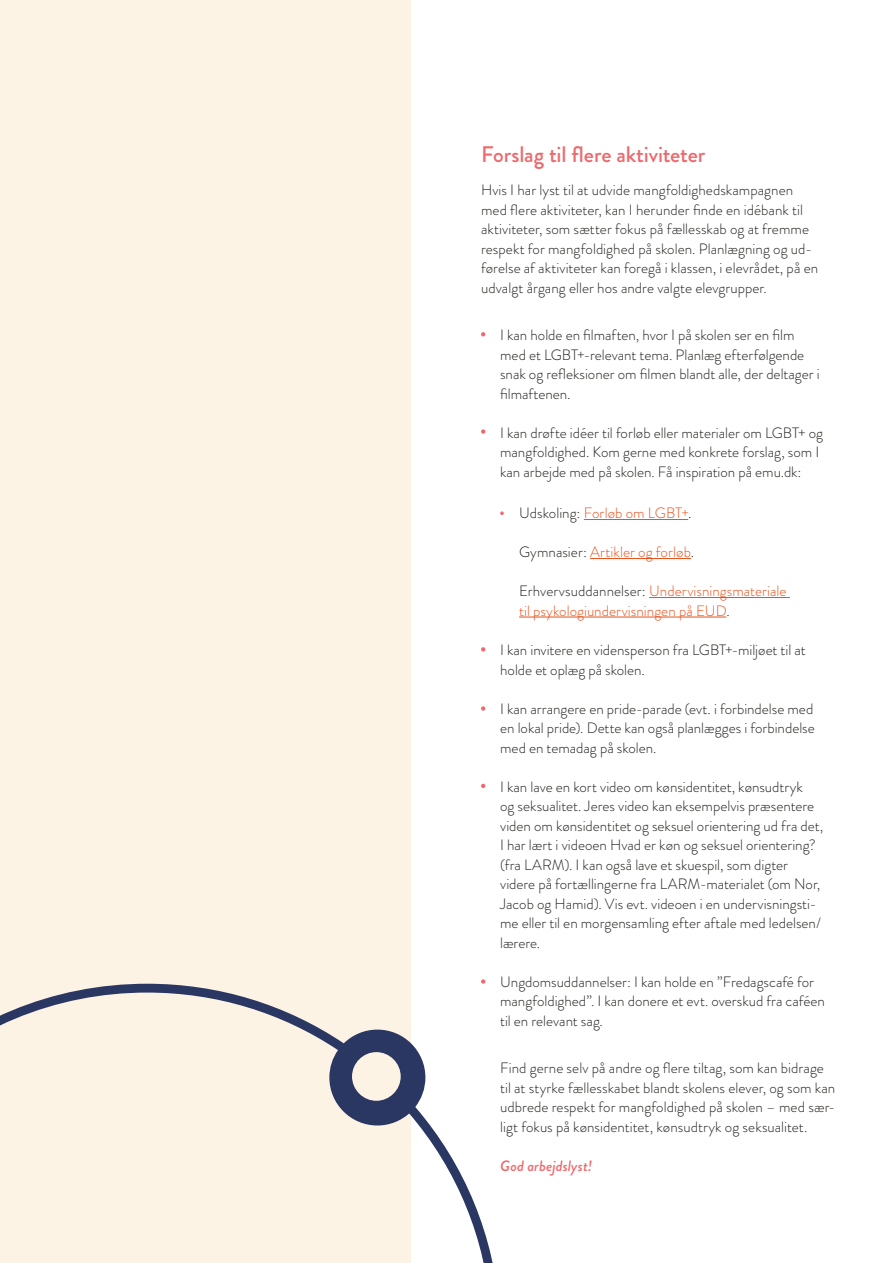
<style>
.page{position:relative;width:893px;height:1263px;background:#fff}
.page>*{position:absolute;margin:0;border:0;box-sizing:border-box;transform-origin:0 0}
.t1{font:500 22.5px "Brandon Grotesque";letter-spacing:-.005em;color:#ed696d}
.t2{font:300 15px/19.5px "Brandon Grotesque";color:#23211f}
.t3{font:300 15px/19.5px "Brandon Grotesque";letter-spacing:.005em;color:#e9511d}
.t4{font:italic 500 15px "Brandon Grotesque";letter-spacing:.005em;color:#ed696d}
.s1{color:#23211f}
</style>
<div class="page">
<div style="left:0;top:0;width:410px;height:1263px;background:#fcf3e4"></div>
<svg style="left:0;top:984px;width:493px;height:279px"></svg>
<svg style="left:481px;top:332px;width:4px;height:4px"></svg>
<svg style="left:481px;top:647px;width:4px;height:5px"></svg>
<svg style="left:481px;top:429px;width:4px;height:5px"></svg>
<svg style="left:481px;top:706px;width:4px;height:5px"></svg>
<svg style="left:481px;top:784px;width:4px;height:4px"></svg>
<svg style="left:481px;top:979px;width:4px;height:5px"></svg>
<hr style="left:584px;top:519px;width:104px;height:1px;background:#e9511d">
<hr style="left:590px;top:558px;width:101px;height:1px;background:#e9511d">
<hr style="left:649px;top:597px;width:141px;height:1px;background:#e9511d">
<hr style="left:519px;top:617px;width:207px;height:1px;background:#e9511d">
<svg style="left:500px;top:511px;width:4px;height:4px"></svg>
<h1 class="t1" style="left:481px;top:139px;width:226px">Forslag til flere aktiviteter</h1>
<p class="t2" style="left:481px;top:180px;width:339px">Hvis I har lyst til at udvide mangfoldighedskampagnen med flere aktiviteter, kan I herunder finde en idébank til aktiviteter, som sætter fokus på fællesskab og at fremme respekt for mangfoldighed på skolen. Planlægning og ud&shy;førelse af aktiviteter kan foregå i klassen, i elevrådet, på en udvalgt årgang eller hos andre valgte elevgrupper.</p>
<p class="t2" style="left:500px;top:325px;width:321px">I kan holde en filmaften, hvor I på skolen ser en film med et LGBT+-relevant tema. Planlæg efterfølgende snak og refleksioner om filmen blandt alle, der deltager i filmaftenen.</p>
<p class="t2" style="left:500px;top:423px;width:325px">I kan drøfte idéer til forløb eller materialer om LGBT+ og mangfoldighed. Kom gerne med konkrete forslag, som I kan arbejde med på skolen. Få inspiration på emu.dk:</p>
<p class="t3" style="left:519px;top:503px;width:174px"><span class="s1">Udskoling:</span> Forløb om LGBT+<span class="s1">.</span></p>
<p class="t3" style="left:519px;top:542px;width:177px"><span class="s1">Gymnasier:</span> Artikler og forløb<span class="s1">.</span></p>
<p class="t3" style="left:519px;top:581px;width:269px"><span class="s1">Erhvervsuddannelser:</span> Undervisningsmateriale til psykologiundervisningen på EUD<span class="s1">.</span></p>
<p class="t2" style="left:500px;top:640px;width:307px">I kan invitere en vidensperson fra LGBT+-miljøet til at holde et oplæg på skolen.</p>
<p class="t2" style="left:500px;top:699px;width:316px;text-align:justify">I kan arrangere en pride-parade (evt. i forbindelse med en lokal pride). Dette kan også planlægges i forbindelse med en temadag på skolen.</p>
<p class="t2" style="left:500px;top:777px;width:325px">I kan lave en kort video om kønsidentitet, kønsudtryk<br>og seksualitet. Jeres video kan eksempelvis præsentere viden om kønsidentitet og seksuel orientering ud fra det, I har lært i videoen Hvad er køn og seksuel orientering? (fra LARM). I kan også lave et skuespil, som digter videre på fortællingerne fra LARM-materialet (om Nor, Jacob og Hamid). Vis evt. videoen i en undervisningsti&shy;me eller til en morgensamling efter aftale med ledelsen/ lærere.</p>
<p class="t2" style="left:500px;top:972px;width:326px">Ungdomsuddannelser: I kan holde en ”Fredagscafé for mangfoldighed”. I kan donere et evt. overskud fra caféen til en relevant sag.</p>
<p class="t2" style="left:500px;top:1058px;width:337px">Find gerne selv på andre og flere tiltag, som kan bidrage til at styrke fællesskabet blandt skolens elever, og som kan udbrede respekt for mangfoldighed på skolen – med sær&shy;ligt fokus på kønsidentitet, kønsudtryk og seksualitet.</p>
<p class="t4" style="left:500px;top:1155px;width:94px">God arbejdslyst!</p>
</div>
